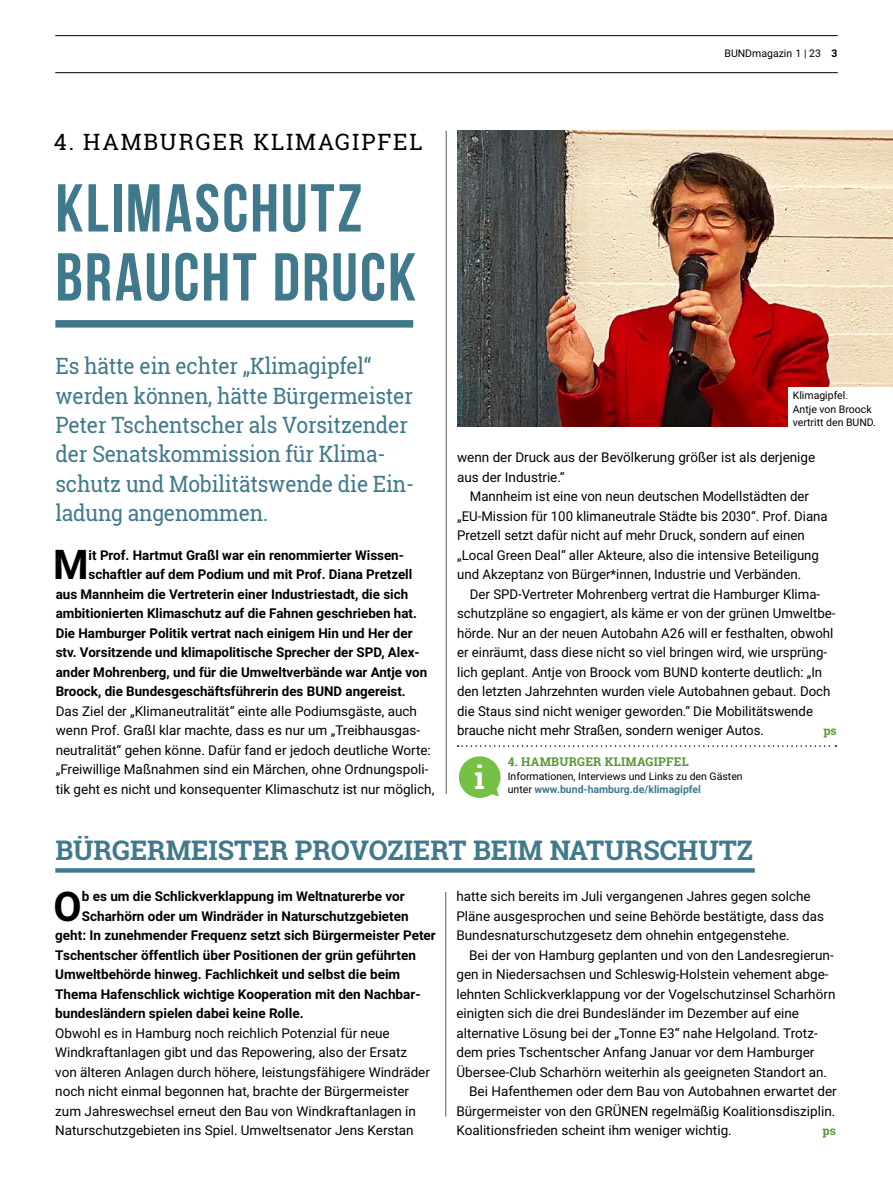
<style>
.page{position:relative;width:893px;height:1191px;background:#fff}
.page>*{position:absolute;margin:0;border:0;box-sizing:border-box;transform-origin:0 0}
.t1{font:700 67.5px/69px "Bebas Neue";letter-spacing:.03em;color:#40798b}
.t2{font:700 40.95px "Roboto";color:#000}
.t3{font:700 31.35px "Roboto Slab";color:#fff}
.t4{font:700 27px "Roboto Slab";color:#40798b}
.t5{font:22.5px/29.2px "Roboto Slab";letter-spacing:-.01em;color:#40798b;scale:.93 1}
.t6{font:22.5px "Roboto Slab";letter-spacing:.08em;color:#000}
.t7{font:13.5px/19.5px "Roboto";color:#000}
.t8{font:700 13.5px "Roboto";color:#000}
.t9{font:700 12px "Roboto Slab";letter-spacing:.02em;color:#579835}
.t10{font:10.5px/13.5px "Roboto";color:#000}
.t11{font:700 10.5px "Roboto";color:#40798b}
.s1{font-family:"Roboto Slab";font-weight:700}
.s2{font-weight:400;color:#000}
</style>
<div class="page">
<img style="left:457px;top:131px;width:436px;height:295px">
<div style="left:55px;top:320px;width:358px;height:7px;background:#40798b"></div>
<hr style="left:446px;top:131px;width:1px;height:663px;background:#58595b">
<svg style="left:55px;top:868px;width:700px;height:4px;background:#487f90"></svg>
<hr style="left:445px;top:892px;width:1px;height:224px;background:#58595b">
<div style="left:788px;top:387px;width:105px;height:39px;background:#fff"></div>
<svg style="left:458px;top:745px;width:378px;height:2px"></svg>
<svg style="left:459px;top:756px;width:42px;height:42px"></svg>
<hr style="left:55px;top:72px;width:783px;height:1px;background:#000">
<hr style="left:55px;top:35px;width:783px;height:1px;background:#000">
<h3 class="t6" style="left:54px;top:126px;width:370px">4. Hamburger Klimagipfel</h3>
<h1 class="t1" style="left:55px;top:173px;width:359px">KLIMASCHUTZ<br>BRAUCHT DRUCK</h1>
<p class="t10" style="left:724px;top:46px;width:114px">BUNDmagazin 1 | 23 <span class="s1">3</span></p>
<h3 class="t5" style="left:56px;top:351px;width:387px">Es hätte ein echter „Klimagipfel“ werden können, hätte Bürgermeister Peter Tschentscher als Vorsitzender der Senatskommission für Klima&shy;schutz und Mobilitätswende die Ein&shy;ladung angenommen.</h3>
<h2 class="t2" style="left:53px;top:536px;width:37px">M</h2>
<p class="t8" style="left:89px;top:545px;width:317px">it Prof. Hartmut Graßl war ein renommierter Wissen-</p>
<p class="t10" style="left:793px;top:388px;width:85px">Klimagipfel.<br>Antje von Broock vertritt den BUND.</p>
<p class="t7" style="left:457px;top:447px;width:360px">wenn der Druck aus der Bevölkerung größer ist als derjenige aus der Industrie.“</p>
<p class="t7" style="left:457px;top:486px;width:372px;text-indent:13px">Mannheim ist eine von neun deutschen Modellstädten der „EU-Mission für 100 klimaneutrale Städte bis 2030“. Prof. Diana Pretzell setzt dafür nicht auf mehr Druck, sondern auf einen „Local Green Deal“ aller Akteure, also die intensive Beteiligung und Akzeptanz von Bürger*innen, Industrie und Verbänden.</p>
<p class="t7" style="left:457px;top:583px;width:380px;text-indent:13px">Der SPD-Vertreter Mohrenberg vertrat die Hamburger Klima&shy;schutzpläne so engagiert, als käme er von der grünen Umweltbe&shy;hörde. Nur an der neuen Autobahn A26 will er festhalten, obwohl er einräumt, dass diese nicht so viel bringen wird, wie ursprüng&shy;lich geplant. Antje von Broock vom BUND konterte deutlich: „In den letzten Jahrzehnten wurden viele Autobahnen gebaut. Doch die Staus sind nicht weniger geworden.“ Die Mobilitätswende brauche nicht mehr Straßen, sondern weniger Autos.</p>
<p class="t8" style="left:89px;top:565px;width:325px">schaftler auf dem Podium und mit Prof. Diana Pretzell</p>
<p class="t8" style="left:56px;top:584px;width:354px">aus Mannheim die Vertreterin einer Industriestadt, die sich</p>
<p class="t8" style="left:56px;top:604px;width:363px">ambitionierten Klimaschutz auf die Fahnen geschrieben hat.</p>
<p class="t8" style="left:56px;top:623px;width:358px">Die Hamburger Politik vertrat nach einigem Hin und Her der</p>
<p class="t8" style="left:56px;top:643px;width:365px">stv. Vorsitzende und klimapolitische Sprecher der SPD, Alex-</p>
<p class="t8" style="left:56px;top:662px;width:373px">ander Mohrenberg, und für die Umweltverbände war Antje von</p>
<p class="t8" style="left:56px;top:682px;width:352px">Broock, die Bundesgeschäftsführerin des BUND angereist.</p>
<p class="t7" style="left:56px;top:701px;width:380px">Das Ziel der „Klimaneutralität“ einte alle Podiumsgäste, auch wenn Prof. Graßl klar machte, dass es nur um „Treibhausgas&shy;neutralität“ gehen könne. Dafür fand er jedoch deutliche Worte: „Freiwillige Maßnahmen sind ein Märchen, ohne Ordnungspoli&shy;tik geht es nicht und konsequenter Klimaschutz ist nur möglich,</p>
<h3 class="t4" style="left:55px;top:831px;width:699px">BÜRGERMEISTER PROVOZIERT BEIM NATURSCHUTZ</h3>
<h2 class="t2" style="left:54px;top:877px;width:30px">O</h2>
<p class="t8" style="left:82px;top:887px;width:324px">b es um die Schlickverklappung im Weltnaturerbe vor</p>
<p class="t9" style="left:823px;top:722px;width:15px">PS</p>
<p class="t9" style="left:508px;top:753px;width:182px">4. HAMBURGER KLIMAGIPFEL</p>
<p class="t10" style="left:508px;top:769px;width:236px">Informationen, Interviews und Links zu den Gästen</p>
<h3 class="t3" style="left:475px;top:756px;width:12px">I</h3>
<p class="t11" style="left:508px;top:782px;width:195px"><span class="s2">unter</span> www.bund-hamburg.de/klimagipfel</p>
<p class="t7" style="left:456px;top:886px;width:369px">hatte sich bereits im Juli vergangenen Jahres gegen solche<br>Pläne ausgesprochen und seine Behörde bestätigte, dass das<br>Bundesnaturschutzgesetz dem ohnehin entgegenstehe.</p>
<p class="t7" style="left:469px;top:944px;width:366px">Bei der von Hamburg geplanten und von den Landesregierun-</p>
<p class="t7" style="left:456px;top:964px;width:374px">gen in Niedersachsen und Schleswig-Holstein vehement abge-</p>
<p class="t7" style="left:456px;top:983px;width:380px">lehnten Schlickverklappung vor der Vogelschutzinsel Scharhörn</p>
<p class="t7" style="left:456px;top:1003px;width:344px">einigten sich die drei Bundesländer im Dezember auf eine</p>
<p class="t7" style="left:456px;top:1022px;width:363px">alternative Lösung bei der „Tonne E3“ nahe Helgoland. Trotz-</p>
<p class="t7" style="left:456px;top:1042px;width:359px">dem pries Tschentscher Anfang Januar vor dem Hamburger</p>
<p class="t7" style="left:456px;top:1061px;width:372px">Übersee-Club Scharhörn weiterhin als geeigneten Standort an.</p>
<p class="t7" style="left:469px;top:1081px;width:369px">Bei Hafenthemen oder dem Bau von Autobahnen erwartet der</p>
<p class="t7" style="left:456px;top:1100px;width:380px">Bürgermeister von den GRÜNEN regelmäßig Koalitionsdisziplin.</p>
<p class="t7" style="left:456px;top:1120px;width:277px">Koalitionsfrieden scheint ihm weniger wichtig.</p>
<p class="t9" style="left:822px;top:1122px;width:15px">PS</p>
<p class="t8" style="left:82px;top:906px;width:328px">Scharhörn oder um Windräder in Naturschutzgebieten</p>
<p class="t8" style="left:55px;top:926px;width:382px">geht: In zunehmender Frequenz setzt sich Bürgermeister Peter</p>
<p class="t8" style="left:55px;top:945px;width:362px">Tschentscher öffentlich über Positionen der grün geführten</p>
<p class="t8" style="left:55px;top:965px;width:347px">Umweltbehörde hinweg. Fachlichkeit und selbst die beim</p>
<p class="t8" style="left:55px;top:984px;width:367px">Thema Hafenschlick wichtige Kooperation mit den Nachbar-</p>
<p class="t8" style="left:55px;top:1004px;width:250px">bundesländern spielen dabei keine Rolle.</p>
<p class="t7" style="left:55px;top:1022px;width:376px">Obwohl es in Hamburg noch reichlich Potenzial für neue Windkraftanlagen gibt und das Repowering, also der Ersatz von älteren Anlagen durch höhere, leistungsfähigere Windräder noch nicht einmal begonnen hat, brachte der Bürgermeister zum Jahreswechsel erneut den Bau von Windkraftanlagen in Naturschutzgebieten ins Spiel. Umweltsenator Jens Kerstan</p>
</div>
